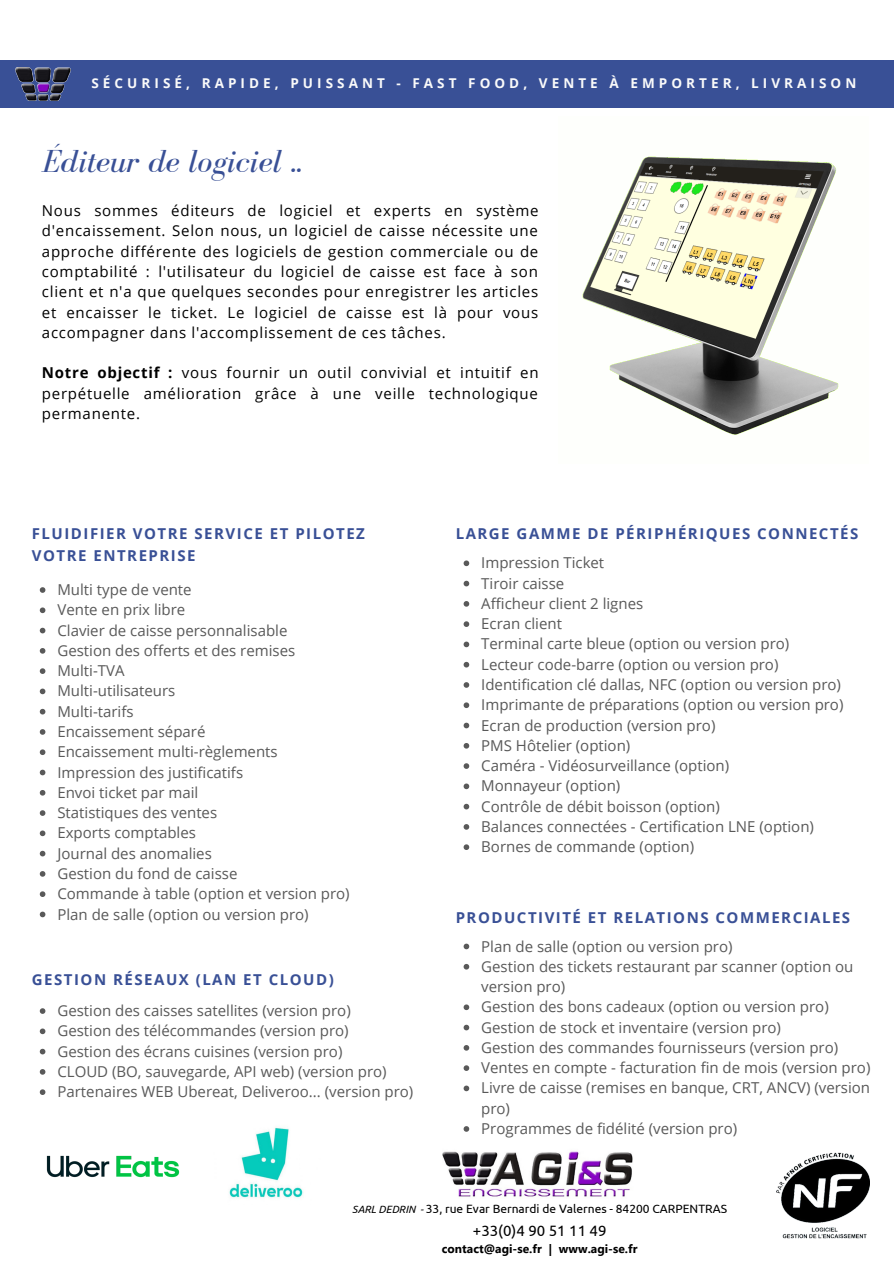
<style>
.page{position:relative;width:894px;height:1264px;background:#fff}
.page>*{position:absolute;margin:0;border:0;box-sizing:border-box;transform-origin:0 0}
.t1{font:italic 32.85px "Bodoni FLF";color:#395096}
.t2{font:15px/20.2px "Open Sans";color:#595959}
.t3{font:15px/20.2px "Open Sans";letter-spacing:.05em;color:#000;text-align:justify}
.t4{font:700 15px/22.5px "Open Sans";letter-spacing:.1em;color:#395096}
.t5{font:15px "Ubuntu";color:#000}
.t6{font:700 13.5px "Open Sans";letter-spacing:.3em;color:#fafafa}
.t7{font:12px "Ubuntu";color:#000}
.t8{font:700 12px "Microsoft Tai Le";color:#000}
.s1{font-weight:700}
.s2{font-style:italic;font-size:10.5px}
</style>
<div class="page">
<div style="left:0;top:60px;width:893px;height:47px;background:#395096"></div>
<img style="left:776px;top:1152px;width:93px;height:87px">
<img style="left:582px;top:156px;width:257px;height:279px">
<img style="left:229px;top:1127px;width:75px;height:71px">
<img style="left:46px;top:1155px;width:133px;height:23px">
<svg style="left:40px;top:587px;width:5px;height:6px"></svg>
<svg style="left:40px;top:607px;width:5px;height:6px"></svg>
<svg style="left:40px;top:627px;width:5px;height:6px"></svg>
<svg style="left:40px;top:648px;width:5px;height:5px"></svg>
<svg style="left:40px;top:668px;width:5px;height:6px"></svg>
<svg style="left:40px;top:688px;width:5px;height:6px"></svg>
<svg style="left:40px;top:709px;width:5px;height:5px"></svg>
<svg style="left:40px;top:729px;width:5px;height:5px"></svg>
<svg style="left:40px;top:749px;width:5px;height:6px"></svg>
<svg style="left:40px;top:769px;width:5px;height:6px"></svg>
<svg style="left:40px;top:790px;width:5px;height:5px"></svg>
<svg style="left:40px;top:810px;width:5px;height:5px"></svg>
<svg style="left:40px;top:830px;width:5px;height:6px"></svg>
<svg style="left:40px;top:850px;width:5px;height:6px"></svg>
<svg style="left:40px;top:871px;width:5px;height:5px"></svg>
<svg style="left:40px;top:891px;width:5px;height:6px"></svg>
<svg style="left:40px;top:911px;width:5px;height:6px"></svg>
<svg style="left:463px;top:943px;width:6px;height:6px"></svg>
<svg style="left:463px;top:964px;width:6px;height:5px"></svg>
<svg style="left:463px;top:1004px;width:6px;height:6px"></svg>
<svg style="left:463px;top:1024px;width:6px;height:6px"></svg>
<svg style="left:463px;top:1045px;width:6px;height:5px"></svg>
<svg style="left:463px;top:1065px;width:6px;height:5px"></svg>
<svg style="left:463px;top:1085px;width:6px;height:6px"></svg>
<svg style="left:463px;top:1126px;width:6px;height:5px"></svg>
<svg style="left:40px;top:1008px;width:5px;height:5px"></svg>
<svg style="left:40px;top:1028px;width:5px;height:6px"></svg>
<svg style="left:40px;top:1048px;width:5px;height:6px"></svg>
<svg style="left:40px;top:1069px;width:5px;height:5px"></svg>
<svg style="left:40px;top:1089px;width:5px;height:5px"></svg>
<svg style="left:463px;top:560px;width:6px;height:6px"></svg>
<svg style="left:463px;top:580px;width:6px;height:6px"></svg>
<svg style="left:463px;top:601px;width:6px;height:5px"></svg>
<svg style="left:463px;top:621px;width:6px;height:6px"></svg>
<svg style="left:463px;top:641px;width:6px;height:6px"></svg>
<svg style="left:463px;top:662px;width:6px;height:5px"></svg>
<svg style="left:463px;top:682px;width:6px;height:5px"></svg>
<svg style="left:463px;top:702px;width:6px;height:6px"></svg>
<svg style="left:463px;top:722px;width:6px;height:6px"></svg>
<svg style="left:463px;top:743px;width:6px;height:5px"></svg>
<svg style="left:463px;top:763px;width:6px;height:6px"></svg>
<svg style="left:463px;top:783px;width:6px;height:6px"></svg>
<svg style="left:463px;top:803px;width:6px;height:6px"></svg>
<svg style="left:463px;top:824px;width:6px;height:5px"></svg>
<svg style="left:463px;top:844px;width:6px;height:6px"></svg>
<img style="left:442px;top:1151px;width:191px;height:46px">
<img style="left:15px;top:68px;width:55px;height:33px">
<p class="t6" style="left:91px;top:73px;width:766px">SÉCURISÉ, RAPIDE, PUISSANT - FAST FOOD, VENTE À EMPORTER, LIVRAISON</p>
<p class="t1" style="left:42px;top:143px;width:261px">Éditeur de logiciel ..</p>
<p class="t3" style="left:42px;top:200px;width:498px">Nous sommes éditeurs de logiciel et experts en système d'encaissement. Selon nous, un logiciel de caisse nécessite une approche différente des logiciels de gestion commerciale ou de comptabilité : l'utilisateur du logiciel de caisse est face à son client et n'a que quelques secondes pour enregistrer les articles et encaisser le ticket. Le logiciel de caisse est là pour vous accompagner dans l'accomplissement de ces tâches.</p>
<p class="t3" style="left:42px;top:362px;width:498px"><span class="s1">Notre objectif :</span> vous fournir un outil convivial et intuitif en perpétuelle amélioration grâce à une veille technologique permanente.</p>
<p class="t4" style="left:455px;top:522px;width:404px">LARGE GAMME DE PÉRIPHÉRIQUES CONNECTÉS</p>
<p class="t2" style="left:481px;top:552px;width:124px">Impression Ticket</p>
<p class="t2" style="left:481px;top:572px;width:85px">Tiroir caisse</p>
<p class="t2" style="left:481px;top:593px;width:163px">Afficheur client 2 lignes</p>
<p class="t2" style="left:481px;top:613px;width:82px">Ecran client</p>
<p class="t2" style="left:481px;top:633px;width:309px">Terminal carte bleue (option ou version pro)</p>
<p class="t2" style="left:481px;top:653px;width:298px">Lecteur code-barre (option ou version pro)</p>
<p class="t2" style="left:481px;top:674px;width:361px">Identification clé dallas, NFC (option ou version pro)</p>
<p class="t2" style="left:481px;top:694px;width:363px">Imprimante de préparations (option ou version pro)</p>
<p class="t2" style="left:481px;top:714px;width:236px">Ecran de production (version pro)</p>
<p class="t2" style="left:481px;top:735px;width:150px">PMS Hôtelier (option)</p>
<p class="t2" style="left:481px;top:755px;width:249px">Caméra - Vidéosurveillance (option)</p>
<p class="t2" style="left:481px;top:775px;width:140px">Monnayeur (option)</p>
<p class="t2" style="left:481px;top:795px;width:240px">Contrôle de débit boisson (option)</p>
<p class="t2" style="left:481px;top:816px;width:334px">Balances connectées - Certification LNE (option)</p>
<p class="t2" style="left:481px;top:836px;width:214px">Bornes de commande (option)</p>
<p class="t4" style="left:32px;top:521px;width:334px">FLUIDIFIER VOTRE SERVICE ET PILOTEZ<br>VOTRE ENTREPRISE</p>
<p class="t2" style="left:57px;top:579px;width:136px">Multi type de vente</p>
<p class="t2" style="left:57px;top:599px;width:129px">Vente en prix libre</p>
<p class="t2" style="left:57px;top:619px;width:231px">Clavier de caisse personnalisable</p>
<p class="t2" style="left:57px;top:640px;width:239px">Gestion des offerts et des remises</p>
<p class="t2" style="left:57px;top:660px;width:69px">Multi-TVA</p>
<p class="t2" style="left:57px;top:680px;width:119px">Multi-utilisateurs</p>
<p class="t2" style="left:57px;top:700px;width:78px">Multi-tarifs</p>
<p class="t2" style="left:57px;top:721px;width:149px">Encaissement séparé</p>
<p class="t2" style="left:57px;top:741px;width:222px">Encaissement multi-règlements</p>
<p class="t2" style="left:57px;top:761px;width:187px">Impression des justificatifs</p>
<p class="t2" style="left:57px;top:782px;width:142px">Envoi ticket par mail</p>
<p class="t2" style="left:57px;top:802px;width:161px">Statistiques des ventes</p>
<p class="t2" style="left:57px;top:822px;width:140px">Exports comptables</p>
<p class="t2" style="left:57px;top:842px;width:156px">Journal des anomalies</p>
<p class="t2" style="left:57px;top:863px;width:181px">Gestion du fond de caisse</p>
<p class="t2" style="left:57px;top:883px;width:294px">Commande à table (option et version pro)</p>
<p class="t2" style="left:57px;top:903px;width:253px">Plan de salle (option ou version pro)</p>
<p class="t4" style="left:455px;top:905px;width:396px">PRODUCTIVITÉ ET RELATIONS COMMERCIALES</p>
<p class="t2" style="left:481px;top:935px;width:253px">Plan de salle (option ou version pro)</p>
<p class="t2" style="left:481px;top:955px;width:373px">Gestion des tickets restaurant par scanner (option ou version pro)</p>
<p class="t2" style="left:481px;top:996px;width:349px">Gestion des bons cadeaux (option ou version pro)</p>
<p class="t2" style="left:481px;top:1016px;width:301px">Gestion de stock et inventaire (version pro)</p>
<p class="t2" style="left:481px;top:1036px;width:358px">Gestion des commandes fournisseurs (version pro)</p>
<p class="t2" style="left:481px;top:1057px;width:390px">Ventes en compte - facturation fin de mois (version pro)</p>
<p class="t2" style="left:481px;top:1077px;width:390px">Livre de caisse (remises en banque, CRT, ANCV) (version pro)</p>
<p class="t2" style="left:481px;top:1118px;width:257px">Programmes de fidélité (version pro)</p>
<p class="t4" style="left:32px;top:967px;width:303px">GESTION RÉSEAUX (LAN ET CLOUD)</p>
<p class="t2" style="left:57px;top:1000px;width:295px">Gestion des caisses satellites (version pro)</p>
<p class="t2" style="left:57px;top:1020px;width:292px">Gestion des télécommandes (version pro)</p>
<p class="t2" style="left:57px;top:1040px;width:286px">Gestion des écrans cuisines (version pro)</p>
<p class="t2" style="left:57px;top:1060px;width:331px">CLOUD (BO, sauvegarde, API web) (version pro)</p>
<p class="t2" style="left:57px;top:1081px;width:357px">Partenaires WEB Ubereat, Deliveroo... (version pro)</p>
<p class="t7" style="left:352px;top:1200px;width:376px"><span class="s2">SARL DEDRIN</span> <span class="s2">-</span> 33, rue Evar Bernardi de Valernes - 84200 CARPENTRAS</p>
<p class="t5" style="left:472px;top:1221px;width:135px">+33(0)4 90 51 11 49</p>
<p class="t8" style="left:441px;top:1242px;width:197px">contact@agi-se.fr | www.agi-se.fr</p>
</div>
